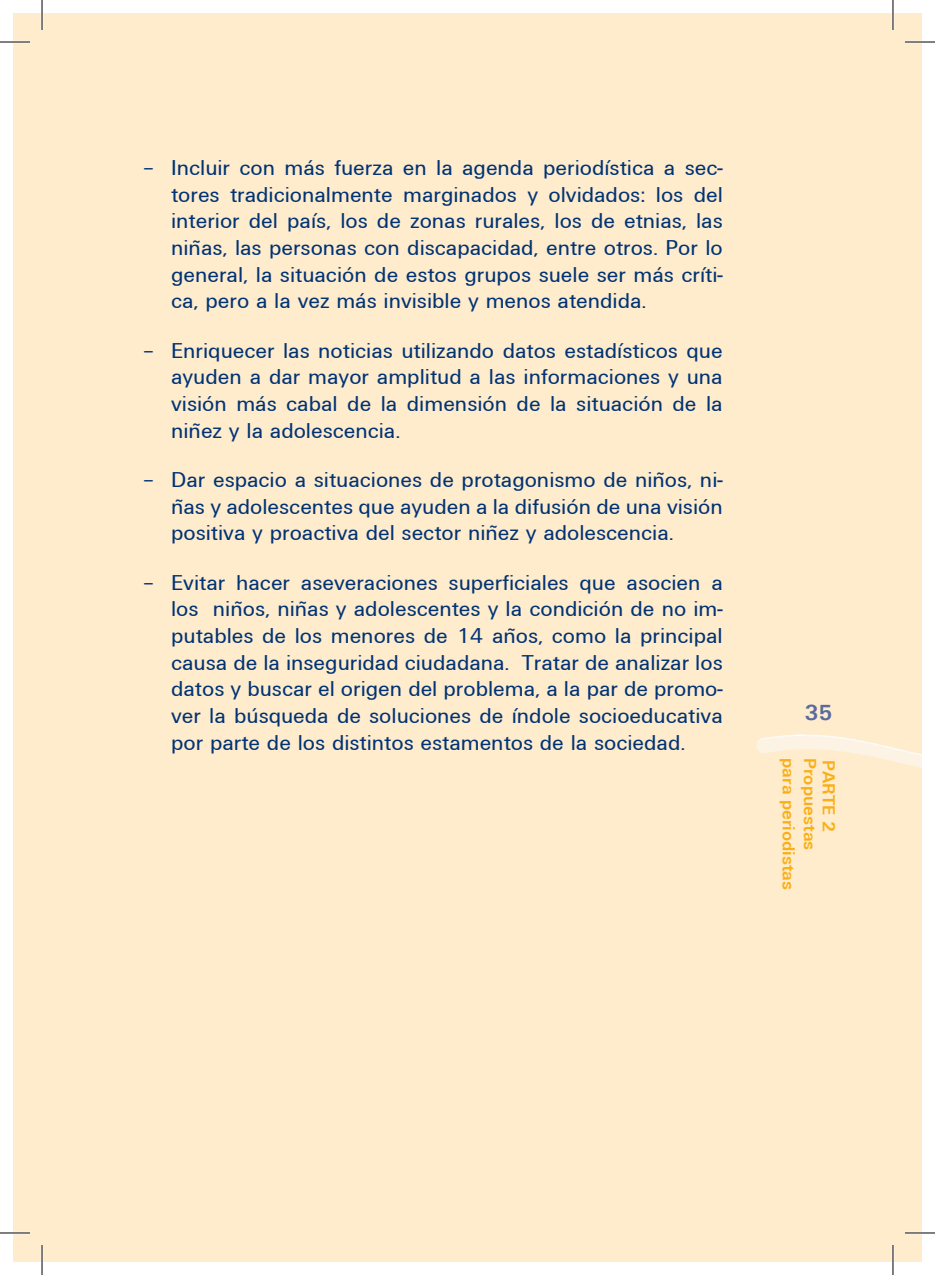
<style>
.page{position:relative;width:935px;height:1275px;background:#fff}
.page>*{position:absolute;margin:0;border:0;box-sizing:border-box;transform-origin:0 0}
.t1{font:22.2px/26.6px "Univers DTC";color:#013374;text-align:justify}
.t2{font:500 condensed 22.2px "Univers";color:#013374}
.t3{font:700 22px "Univers";color:#596b9e}
.t4{font:18px "Univers Bold DTC";color:#faaf18}
</style>
<div class="page">
<div style="left:14px;top:14px;width:28px;height:1247px;background:#feeccd"></div>
<div style="left:42px;top:14px;width:879px;height:1247px;background:#feeccd"></div>
<img style="left:757px;top:734px;width:164px;height:31px">
<hr style="left:0;top:41px;width:30px;height:2px;background:#fff">
<hr style="left:904px;top:41px;width:30px;height:2px;background:#fff">
<hr style="left:0;top:1231px;width:30px;height:3px;background:#fff">
<hr style="left:904px;top:1231px;width:30px;height:3px;background:#fff">
<hr style="left:41px;top:0;width:2px;height:30px;background:#fff">
<hr style="left:41px;top:1245px;width:2px;height:30px;background:#fff">
<hr style="left:891px;top:0;width:3px;height:30px;background:#fff">
<hr style="left:891px;top:1245px;width:3px;height:30px;background:#fff">
<hr style="left:0;top:42px;width:30px;height:1px;background:#000">
<hr style="left:904px;top:42px;width:30px;height:1px;background:#000">
<hr style="left:0;top:1232px;width:30px;height:1px;background:#000">
<hr style="left:904px;top:1232px;width:30px;height:1px;background:#000">
<hr style="left:42px;top:0;width:1px;height:30px;background:#000">
<hr style="left:42px;top:1245px;width:1px;height:30px;background:#000">
<hr style="left:892px;top:0;width:1px;height:30px;background:#000">
<hr style="left:892px;top:1245px;width:1px;height:30px;background:#000">
<p class="t2" style="left:141px;top:155px;width:16px">−</p>
<p class="t2" style="left:141px;top:337px;width:16px">−</p>
<p class="t2" style="left:141px;top:466px;width:16px">−</p>
<p class="t2" style="left:141px;top:569px;width:16px">−</p>
<p class="t1" style="left:171px;top:155px;width:553px">Incluir con más fuerza en la agenda periodística a sec&shy;tores tradicionalmente marginados y olvidados: los del interior del país, los de zonas rurales, los de etnias, las niñas, las personas con discapacidad, entre otros. Por lo general, la situación de estos grupos suele ser más críti&shy;ca, pero a la vez más invisible y menos atendida.</p>
<p class="t1" style="left:171px;top:337px;width:553px">Enriquecer las noticias utilizando datos estadísticos que ayuden a dar mayor amplitud a las informaciones y una visión más cabal de la dimensión de la situación de la niñez y la adolescencia.</p>
<p class="t1" style="left:171px;top:466px;width:553px">Dar espacio a situaciones de protagonismo de niños, ni&shy;ñas y adolescentes que ayuden a la difusión de una visión positiva y proactiva del sector niñez y adolescencia.</p>
<p class="t1" style="left:171px;top:569px;width:553px">Evitar hacer aseveraciones superficiales que asocien a los niños, niñas y adolescentes y la condición de no im&shy;putables de los menores de 14 años, como la principal causa de la inseguridad ciudadana. Tratar de analizar los datos y buscar el origen del problema, a la par de promo&shy;ver la búsqueda de soluciones de índole socioeducativa por parte de los distintos estamentos de la sociedad.</p>
<p class="t3" style="left:804px;top:698px;width:14px">35</p>
<p class="t4" style="left:798px;top:758px;width:134px;rotate:90deg">para periodistas</p>
<p class="t4" style="left:820px;top:758px;width:94px;rotate:90deg">Propuestas</p>
<p class="t4" style="left:838px;top:760px;width:73px;rotate:90deg">PARTE 2</p>
</div>
